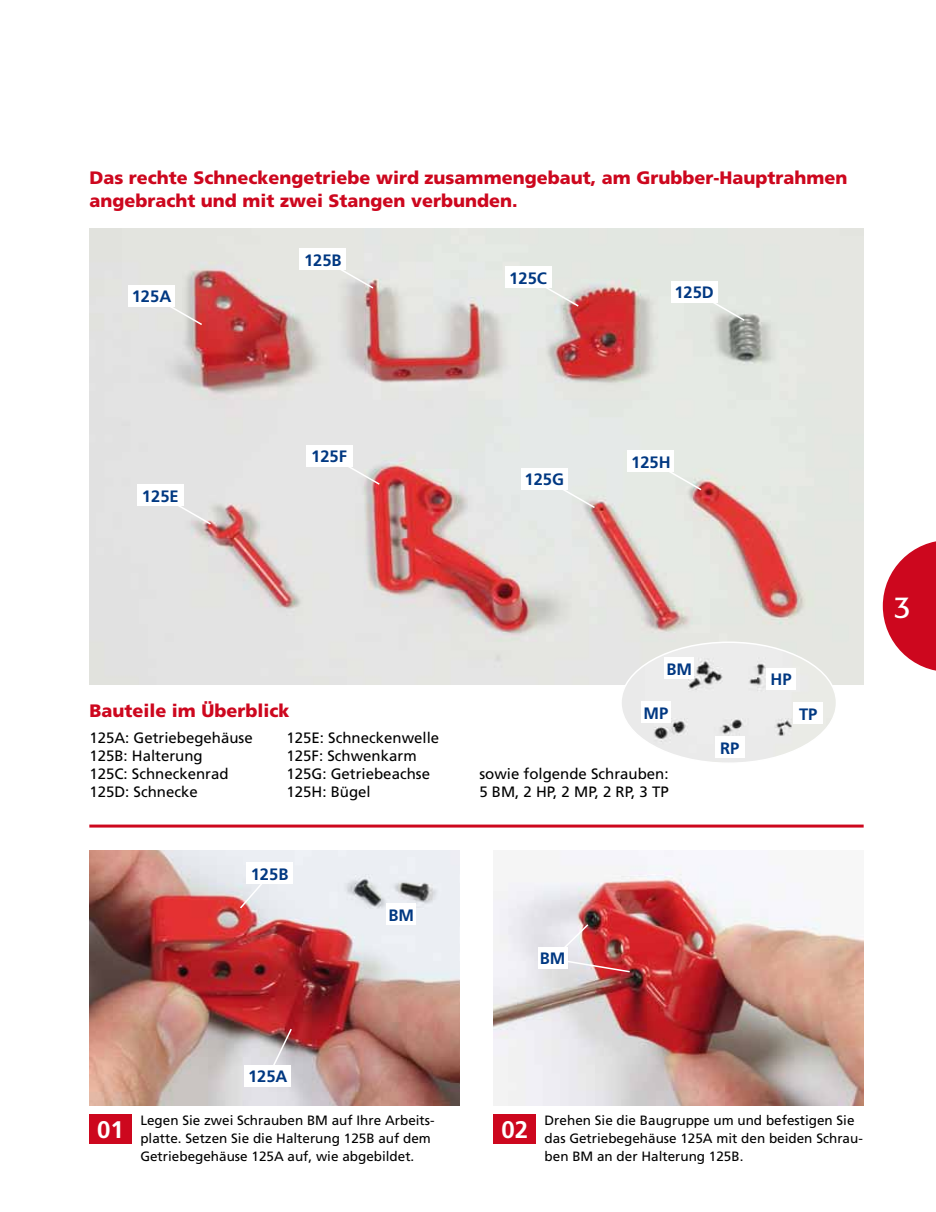
<style>
.page{position:relative;width:936px;height:1212px;background:#fff}
.page>*{position:absolute;margin:0;border:0;box-sizing:border-box;transform-origin:0 0}
.t1{font:30px "Formata";color:#fff}
.t2{font:700 24px "Frutiger";color:#fff}
.t3{font:900 18px/22.5px "Frutiger";color:#cd071e}
.t4{font:700 16.5px "Frutiger";color:#003882}
.t5{font:15px/18px "Frutiger";color:#000}
.t6{font:13.5px/18px "Frutiger";color:#000}
</style>
<div class="page">
<img style="left:89px;top:229px;width:774px;height:456px">
<svg style="left:882px;top:541px;width:53px;height:130px"></svg>
<hr style="left:89px;top:824px;width:774px;height:3px;background:#cd071e">
<img style="left:621px;top:642px;width:215px;height:119px">
<div style="left:664px;top:658px;width:30px;height:21px;background:#fff"></div>
<div style="left:641px;top:702px;width:29px;height:21px;background:#fff"></div>
<img style="left:89px;top:850px;width:370px;height:256px">
<img style="left:493px;top:850px;width:370px;height:256px">
<div style="left:89px;top:1114px;width:43px;height:30px;background:#cd071e"></div>
<div style="left:493px;top:1114px;width:43px;height:30px;background:#cd071e"></div>
<div style="left:386px;top:903px;width:30px;height:22px;background:#fff"></div>
<svg style="left:238px;top:872px;width:34px;height:38px"></svg>
<div style="left:246px;top:862px;width:47px;height:22px;background:#fff"></div>
<div style="left:766px;top:668px;width:30px;height:21px;background:#fff"></div>
<img style="left:550px;top:923px;width:81px;height:50px">
<div style="left:537px;top:947px;width:30px;height:21px;background:#fff"></div>
<svg style="left:152px;top:295px;width:52px;height:31px"></svg>
<div style="left:128px;top:285px;width:47px;height:22px;background:#fff"></div>
<div style="left:714px;top:737px;width:30px;height:21px;background:#fff"></div>
<div style="left:793px;top:703px;width:30px;height:21px;background:#fff"></div>
<svg style="left:266px;top:1027px;width:27px;height:52px"></svg>
<div style="left:244px;top:1065px;width:47px;height:21px;background:#fff"></div>
<svg style="left:323px;top:258px;width:52px;height:32px"></svg>
<div style="left:299px;top:249px;width:47px;height:21px;background:#fff"></div>
<svg style="left:528px;top:276px;width:52px;height:32px"></svg>
<div style="left:504px;top:267px;width:47px;height:21px;background:#fff"></div>
<svg style="left:694px;top:291px;width:52px;height:31px"></svg>
<div style="left:670px;top:281px;width:47px;height:21px;background:#fff"></div>
<svg style="left:161px;top:494px;width:51px;height:32px"></svg>
<div style="left:137px;top:485px;width:47px;height:21px;background:#fff"></div>
<svg style="left:329px;top:455px;width:52px;height:31px"></svg>
<div style="left:306px;top:445px;width:46px;height:21px;background:#fff"></div>
<svg style="left:544px;top:478px;width:52px;height:31px"></svg>
<div style="left:521px;top:468px;width:46px;height:22px;background:#fff"></div>
<svg style="left:651px;top:460px;width:52px;height:32px"></svg>
<div style="left:627px;top:450px;width:47px;height:22px;background:#fff"></div>
<h3 class="t3" style="left:89px;top:166px;width:759px">Das rechte Schneckengetriebe wird zusammengebaut, am Grubber-Hauptrahmen angebracht und mit zwei Stangen verbunden.</h3>
<p class="t4" style="left:132px;top:287px;width:41px">125A</p>
<p class="t4" style="left:304px;top:250px;width:39px">125B</p>
<p class="t4" style="left:509px;top:268px;width:39px">125C</p>
<p class="t4" style="left:674px;top:283px;width:41px">125D</p>
<p class="t4" style="left:142px;top:486px;width:38px">125E</p>
<p class="t4" style="left:311px;top:447px;width:37px">125F</p>
<p class="t4" style="left:524px;top:470px;width:41px">125G</p>
<p class="t4" style="left:631px;top:452px;width:41px">125H</p>
<h3 class="t3" style="left:89px;top:699px;width:202px">Bauteile im Überblick</h3>
<p class="t5" style="left:89px;top:729px;width:165px">125A: Getriebegehäuse<br>125B: Halterung<br>125C: Schneckenrad<br>125D: Schnecke</p>
<p class="t5" style="left:286px;top:729px;width:154px">125E: Schneckenwelle<br>125F: Schwenkarm<br>125G: Getriebeachse<br>125H: Bügel</p>
<p class="t4" style="left:251px;top:864px;width:39px">125B</p>
<p class="t4" style="left:388px;top:905px;width:27px">BM</p>
<p class="t4" style="left:666px;top:659px;width:27px">BM</p>
<p class="t4" style="left:643px;top:703px;width:26px">MP</p>
<p class="t5" style="left:479px;top:765px;width:191px">sowie folgende Schrauben:<br>5 BM, 2 HP, 2 MP, 2 RP, 3 TP</p>
<p class="t4" style="left:720px;top:738px;width:21px">RP</p>
<p class="t4" style="left:770px;top:670px;width:23px">HP</p>
<p class="t4" style="left:799px;top:704px;width:20px">TP</p>
<p class="t4" style="left:539px;top:949px;width:27px">BM</p>
<h1 class="t1" style="left:893px;top:589px;width:19px">3</h1>
<p class="t4" style="left:248px;top:1067px;width:41px">125A</p>
<p class="t6" style="left:140px;top:1111px;width:296px">Legen Sie zwei Schrauben BM auf Ihre Arbeits&shy;platte. Setzen Sie die Halterung 125B auf dem<br>Getriebegehäuse 125A auf, wie abgebildet.</p>
<p class="t6" style="left:544px;top:1111px;width:320px">Drehen Sie die Baugruppe um und befestigen Sie das Getriebegehäuse 125A mit den beiden Schrau&shy;ben BM an der Halterung 125B.</p>
<h2 class="t2" style="left:97px;top:1116px;width:28px">01</h2>
<h2 class="t2" style="left:501px;top:1116px;width:28px">02</h2>
</div>
